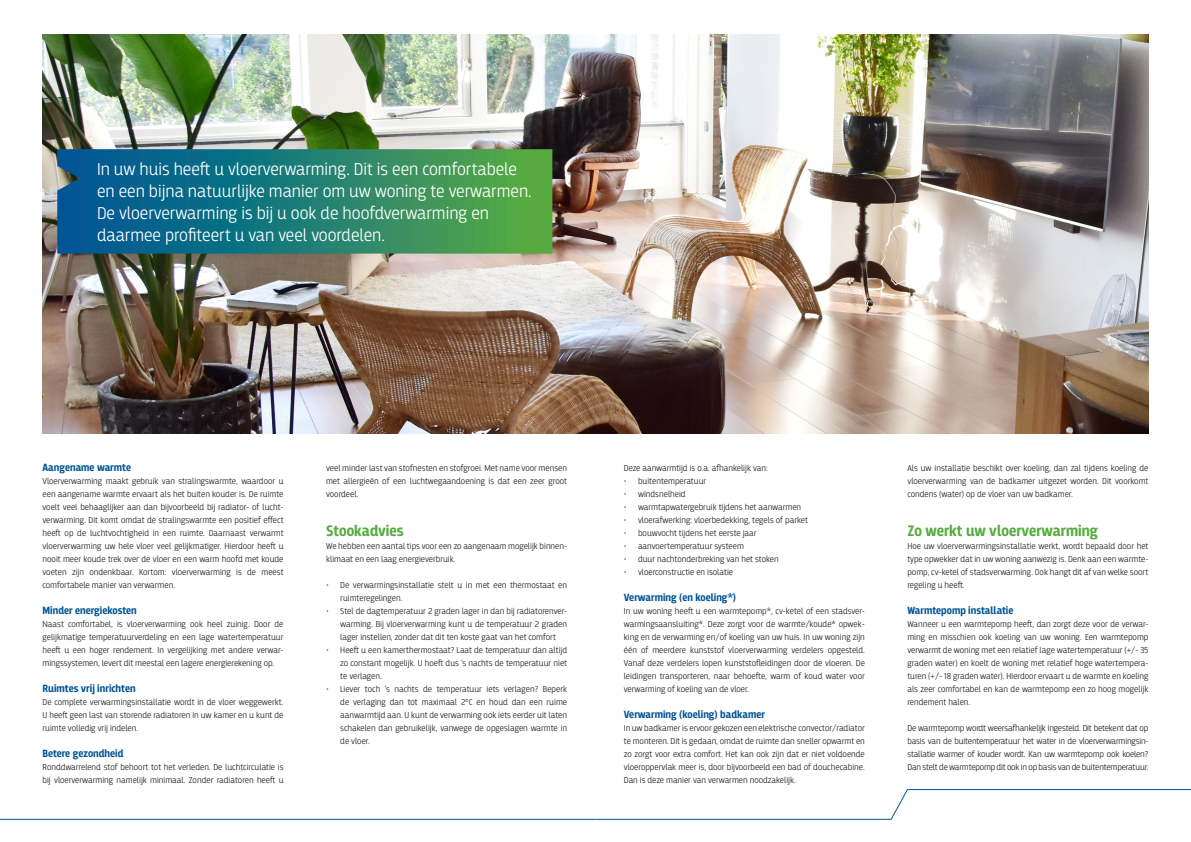
<style>
.page{position:relative;width:1191px;height:842px;background:#fff}
.page>*{position:absolute;margin:0;border:0;box-sizing:border-box;transform-origin:0 0}
.Omschrijving_over_fo{font:300 18px/22px "Breakers";color:#fff}
.grote_kop_groen{font:700 16px "Breakers";color:#56ab40}
.Kop_kolom{font:700 11px "Breakers";color:#005495}
.Platte_tekst{font:300 9px/13px "Breakers";color:#231f20;text-align:justify}
</style>
<div class="page">
<svg style="left:595px;top:789px;width:596px;height:31px"></svg>
<hr style="left:0;top:819px;width:595px;height:1px;background:#005495">
<img style="left:43px;top:34px;width:1105px;height:400px">
<svg style="left:57px;top:149px;width:495px;height:105px;background:#257f70"></svg>
<p class="Omschrijving_over_fo" style="left:97px;top:158px;width:421px">In uw huis heeft u vloerverwarming. Dit is een comfortabele</p>
<p class="Omschrijving_over_fo" style="left:97px;top:180px;width:436px">en een bijna natuurlijke manier om uw woning te verwarmen.<br>De vloerverwarming is bij u ook de hoofdverwarming en daarmee profiteert u van veel voordelen.</p>
<p class="Kop_kolom" style="left:43px;top:461px;width:90px">Aangename warmte</p>
<p class="Platte_tekst" style="left:43px;top:475px;width:242px">Vloerverwarming maakt gebruik van stralingswarmte, waardoor u een aangename warmte ervaart als het buiten kouder is. De ruimte voelt veel behaaglijker aan dan bijvoorbeeld bij radiator- of lucht&shy;verwarming. Dit komt omdat de stralingswarmte een positief effect heeft op de luchtvochtigheid in een ruimte. Daarnaast verwarmt vloerverwarming uw hele vloer veel gelijkmatiger. Hierdoor heeft u nooit meer koude trek over de vloer en een warm hoofd met koude voeten zijn ondenkbaar. Kortom: vloerverwarming is de meest comfortabele manier van verwarmen.</p>
<p class="Kop_kolom" style="left:43px;top:604px;width:96px">Minder energiekosten</p>
<p class="Platte_tekst" style="left:43px;top:618px;width:242px">Naast comfortabel, is vloerverwarming ook heel zuinig. Door de gelijkmatige temperatuurverdeling en een lage watertemperatuur heeft u een hoger rendement. In vergelijking met andere verwar&shy;mingssystemen, levert dit meestal een lagere energierekening op.</p>
<p class="Kop_kolom" style="left:43px;top:682px;width:95px">Ruimtes vrij inrichten</p>
<p class="Platte_tekst" style="left:43px;top:696px;width:242px">De complete verwarmingsinstallatie wordt in de vloer weggewerkt.<br>U heeft geen last van storende radiatoren in uw kamer en u kunt de ruimte volledig vrij indelen.</p>
<p class="Kop_kolom" style="left:43px;top:747px;width:83px">Betere gezondheid</p>
<p class="Platte_tekst" style="left:43px;top:761px;width:242px">Ronddwarrelend stof behoort tot het verleden. De luchtcirculatie is bij vloerverwarming namelijk minimaal. Zonder radiatoren heeft u</p>
<p class="Platte_tekst" style="left:326px;top:462px;width:242px">veel minder last van stofnesten en stofgroei. Met name voor mensen met allergieën of een luchtwegaandoening is dat een zeer groot voordeel.</p>
<p class="grote_kop_groen" style="left:326px;top:521px;width:79px">Stookadvies</p>
<p class="Platte_tekst" style="left:326px;top:540px;width:242px">We hebben een aantal tips voor een zo aangenaam mogelijk binnen&shy;klimaat en een laag energieverbruik.</p>
<p class="Platte_tekst" style="left:340px;top:579px;width:228px;text-indent:-14px">• De verwarmingsinstallatie stelt u in met een thermostaat en ruimteregelingen.</p>
<p class="Platte_tekst" style="left:340px;top:605px;width:228px;text-indent:-14px">• Stel de dagtemperatuur 2 graden lager in dan bij radiatorenver&shy;warming. Bij vloerverwarming kunt u de temperatuur 2 graden lager instellen, zonder dat dit ten koste gaat van het comfort</p>
<p class="Platte_tekst" style="left:340px;top:644px;width:228px;text-indent:-14px">• Heeft u een kamerthermostaat? Laat de temperatuur dan altijd zo constant mogelijk. U hoeft dus ’s nachts de temperatuur niet te verlagen.</p>
<p class="Platte_tekst" style="left:340px;top:683px;width:228px;text-indent:-14px">• Liever toch ’s nachts de temperatuur iets verlagen? Beperk de verlaging dan tot maximaal 2°C en houd dan een ruime aanwarmtijd aan. U kunt de verwarming ook iets eerder uit laten schakelen dan gebruikelijk, vanwege de opgeslagen warmte in de vloer.</p>
<p class="Platte_tekst" style="left:624px;top:462px;width:145px">Deze aanwarmtijd is o.a. afhankelijk van:</p>
<p class="Platte_tekst" style="left:624px;top:475px;width:84px">• buitentemperatuur</p>
<p class="Platte_tekst" style="left:624px;top:488px;width:63px">• windsnelheid</p>
<p class="Platte_tekst" style="left:624px;top:501px;width:179px">• warmtapwatergebruik tijdens het aanwarmen</p>
<p class="Platte_tekst" style="left:624px;top:514px;width:186px">• vloerafwerking: vloerbedekking, tegels of parket</p>
<p class="Platte_tekst" style="left:624px;top:527px;width:134px">• bouwvocht tijdens het eerste jaar</p>
<p class="Platte_tekst" style="left:624px;top:540px;width:122px">• aanvoertemperatuur systeem</p>
<p class="Platte_tekst" style="left:624px;top:553px;width:156px">• duur nachtonderbreking van het stoken</p>
<p class="Platte_tekst" style="left:624px;top:566px;width:111px">• vloerconstructie en isolatie</p>
<p class="Kop_kolom" style="left:624px;top:591px;width:114px">Verwarming (en koeling*)</p>
<p class="Platte_tekst" style="left:624px;top:605px;width:242px">In uw woning heeft u een warmtepomp*, cv-ketel of een stadsver&shy;warmingsaansluiting*. Deze zorgt voor de warmte/koude* opwek&shy;king en de verwarming en/of koeling van uw huis. In uw woning zijn één of meerdere kunststof vloerverwarming verdelers opgesteld.<br>Vanaf deze verdelers lopen kunststofleidingen door de vloeren. De leidingen transporteren, naar behoefte, warm of koud water voor verwarming of koeling van de vloer.</p>
<p class="Kop_kolom" style="left:624px;top:708px;width:143px">Verwarming (koeling) badkamer</p>
<p class="Platte_tekst" style="left:624px;top:722px;width:242px">In uw badkamer is ervoor gekozen een elektrische convector/radiator te monteren. Dit is gedaan, omdat de ruimte dan sneller opwarmt en zo zorgt voor extra comfort. Het kan ook zijn dat er niet voldoende vloeroppervlak meer is, door bijvoorbeeld een bad of douchecabine.<br>Dan is deze manier van verwarmen noodzakelijk.</p>
<p class="Platte_tekst" style="left:907px;top:462px;width:242px">Als uw installatie beschikt over koeling, dan zal tijdens koeling de vloerverwarming van de badkamer uitgezet worden. Dit voorkomt condens (water) op de vloer van uw badkamer.</p>
<p class="grote_kop_groen" style="left:907px;top:521px;width:192px">Zo werkt uw vloerverwarming</p>
<p class="Platte_tekst" style="left:907px;top:540px;width:242px">Hoe uw vloerverwarmingsinstallatie werkt, wordt bepaald door het type opwekker dat in uw woning aanwezig is. Denk aan een warmte&shy;pomp, cv-ketel of stadsverwarming. Ook hangt dit af van welke soort regeling u heeft.</p>
<p class="Kop_kolom" style="left:907px;top:604px;width:107px">Warmtepomp installatie</p>
<p class="Platte_tekst" style="left:907px;top:618px;width:242px">Wanneer u een warmtepomp heeft, dan zorgt deze voor de verwar&shy;ming en misschien ook koeling van uw woning. Een warmtepomp verwarmt de woning met een relatief lage watertemperatuur (+/- 35 graden water) en koelt de woning met relatief hoge watertempera&shy;turen (+/- 18 graden water). Hierdoor ervaart u de warmte en koeling als zeer comfortabel en kan de warmtepomp een zo hoog mogelijk rendement halen.</p>
<p class="Platte_tekst" style="left:907px;top:722px;width:242px">De warmtepomp wordt weersafhankelijk ingesteld. Dit betekent dat op basis van de buitentemperatuur het water in de vloerverwarmingsin&shy;stallatie warmer of kouder wordt. Kan uw warmtepomp ook koelen?<br>Dan stelt de warmtepomp dit ook in op basis van de buitentemperatuur.</p>
</div>
